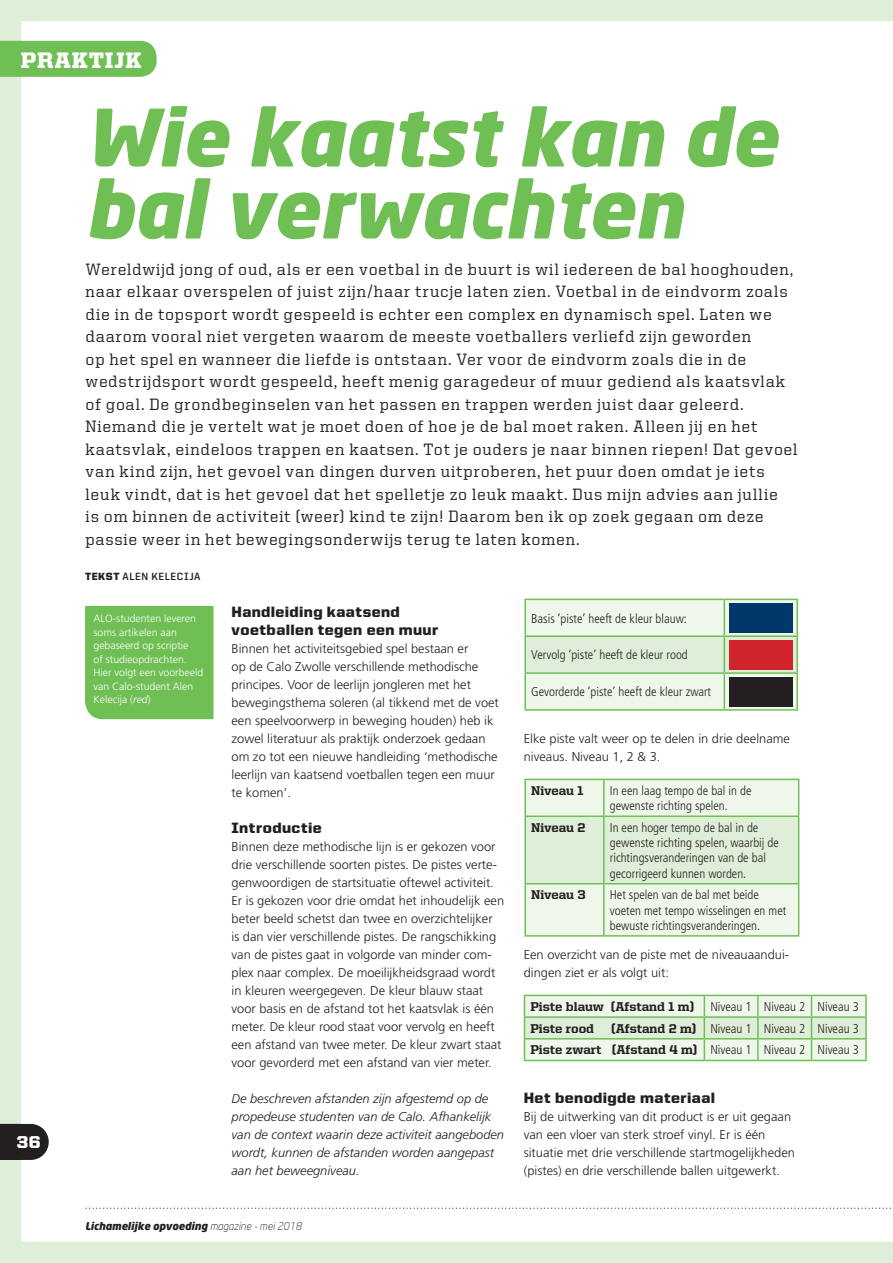
<style>
.page{position:relative;width:893px;height:1263px;background:#dfeed8}
.page>*{position:absolute;margin:0;border:0;box-sizing:border-box;transform-origin:0 0}
.t1{font:italic 900 78px/72px "Neo Sans";color:#6fbf54}
.t2{font:900 22.5px "United Serif Reg";letter-spacing:.035em;color:#fff}
.t3{font:900 17.25px "United Sans Reg";color:#fff}
.t4{font:500 16.5px/22.5px "United Serif Reg";letter-spacing:.045em;color:#231f20}
.t5{font:900 15px/18px "United Sans Reg";letter-spacing:.025em;color:#231f20}
.t6{font:300 12.75px/18px "Frutiger LT Std";color:#231f20}
.t7{font:300 condensed 12.75px/15.3px "Frutiger LT Std";color:#231f20}
.t8{font:italic 300 12.75px/18px "Frutiger LT Std";color:#231f20}
.t9{font:800 12.75px "United Serif Reg";letter-spacing:-.005em;color:#231f20}
.t10{font:300 10.5px/13.5px "Frutiger LT Std";color:#fff}
.t11{font:italic 900 10.5px "Neo Sans";color:#231f20}
.t12{font:700 10.5px "United Sans Reg";letter-spacing:.055em;color:#231f20}
.s1{font-weight:900}
.s2{font-style:italic}
.s3{font-family:"United Serif Reg";font-weight:800;font-stretch:normal}
.s4{font-family:"Frutiger LT Std";font-weight:300;font-stretch:condensed}
.s5{font-weight:300}
</style>
<div class="page">
<div style="left:21px;top:21px;width:872px;height:1221px;background:#fff"></div>
<div style="left:0;top:41px;width:157px;height:36px;background:#6fbf54"></div>
<div style="left:85px;top:606px;width:129px;height:113px;background:#6fbf54"></div>
<svg style="left:526px;top:600px;width:270px;height:109px"></svg>
<hr style="left:524px;top:599px;width:200px;height:1px;background:#6fbf54">
<hr style="left:524px;top:600px;width:2px;height:35px;background:#6fbf54">
<hr style="left:724px;top:599px;width:74px;height:1px;background:#6fbf54">
<hr style="left:724px;top:600px;width:1px;height:35px;background:#6fbf54">
<hr style="left:796px;top:600px;width:2px;height:35px;background:#6fbf54">
<hr style="left:524px;top:635px;width:200px;height:2px;background:#6fbf54">
<hr style="left:524px;top:637px;width:2px;height:35px;background:#6fbf54">
<hr style="left:724px;top:635px;width:74px;height:2px;background:#6fbf54">
<hr style="left:724px;top:637px;width:1px;height:35px;background:#6fbf54">
<hr style="left:796px;top:637px;width:2px;height:35px;background:#6fbf54">
<hr style="left:524px;top:672px;width:200px;height:2px;background:#6fbf54">
<hr style="left:524px;top:674px;width:2px;height:35px;background:#6fbf54">
<hr style="left:724px;top:672px;width:74px;height:2px;background:#6fbf54">
<hr style="left:724px;top:674px;width:1px;height:35px;background:#6fbf54">
<hr style="left:796px;top:674px;width:2px;height:35px;background:#6fbf54">
<hr style="left:524px;top:709px;width:200px;height:2px;background:#6fbf54">
<hr style="left:724px;top:709px;width:74px;height:2px;background:#6fbf54">
<svg style="left:526px;top:780px;width:272px;height:155px"></svg>
<hr style="left:524px;top:779px;width:80px;height:1px;background:#6fbf54">
<hr style="left:524px;top:780px;width:2px;height:35px;background:#6fbf54">
<hr style="left:604px;top:779px;width:195px;height:1px;background:#6fbf54">
<hr style="left:603px;top:780px;width:2px;height:35px;background:#6fbf54">
<hr style="left:798px;top:780px;width:1px;height:35px;background:#6fbf54">
<hr style="left:524px;top:815px;width:80px;height:2px;background:#6fbf54">
<hr style="left:524px;top:817px;width:2px;height:66px;background:#6fbf54">
<hr style="left:604px;top:815px;width:195px;height:2px;background:#6fbf54">
<hr style="left:603px;top:817px;width:2px;height:66px;background:#6fbf54">
<hr style="left:798px;top:817px;width:1px;height:66px;background:#6fbf54">
<hr style="left:524px;top:883px;width:80px;height:1px;background:#6fbf54">
<hr style="left:524px;top:884px;width:2px;height:51px;background:#6fbf54">
<hr style="left:604px;top:883px;width:195px;height:1px;background:#6fbf54">
<hr style="left:603px;top:884px;width:2px;height:51px;background:#6fbf54">
<hr style="left:798px;top:884px;width:1px;height:51px;background:#6fbf54">
<hr style="left:524px;top:935px;width:80px;height:2px;background:#6fbf54">
<hr style="left:604px;top:935px;width:195px;height:2px;background:#6fbf54">
<hr style="left:811px;top:995px;width:56px;height:1px;background:#6fbf54">
<hr style="left:865px;top:996px;width:2px;height:20px;background:#6fbf54">
<hr style="left:811px;top:1016px;width:56px;height:2px;background:#6fbf54">
<hr style="left:865px;top:1018px;width:2px;height:20px;background:#6fbf54">
<hr style="left:811px;top:1038px;width:56px;height:1px;background:#6fbf54">
<svg style="left:524px;top:995px;width:342px;height:65px"></svg>
<hr style="left:865px;top:1039px;width:2px;height:21px;background:#6fbf54">
<hr style="left:524px;top:1060px;width:180px;height:1px;background:#6fbf54">
<hr style="left:704px;top:1060px;width:54px;height:1px;background:#6fbf54">
<hr style="left:758px;top:1060px;width:53px;height:1px;background:#6fbf54">
<hr style="left:811px;top:1060px;width:56px;height:1px;background:#6fbf54">
<div style="left:729px;top:603px;width:64px;height:30px;background:#01386b"></div>
<div style="left:729px;top:640px;width:64px;height:30px;background:#d1232a"></div>
<div style="left:729px;top:677px;width:64px;height:30px;background:#231f20"></div>
<svg style="left:0;top:1124px;width:49px;height:36px;background:#353132"></svg>
<svg style="left:85px;top:1207px;width:808px;height:2px;background:#e0e0e0"></svg>
<h2 class="t2" style="left:21px;top:48px;width:122px">PRAKTIJK</h2>
<h1 class="t1" style="left:85px;top:99px;width:694px">Wie kaatst kan de bal verwachten</h1>
<h3 class="t3" style="left:17px;top:1133px;width:25px">36</h3>
<p class="t4" style="left:86px;top:257px;width:713px">Wereldwijd jong of oud, als er een voetbal in de buurt is wil iedereen de bal hooghouden, naar elkaar overspelen of juist zijn/haar trucje laten zien. Voetbal in de eindvorm zoals die in de topsport wordt gespeeld is echter een complex en dynamisch spel. Laten we daarom vooral niet vergeten waarom de meeste voetballers verliefd zijn geworden<br>op het spel en wanneer die liefde is ontstaan. Ver voor de eindvorm zoals die in de wedstrijdsport wordt gespeeld, heeft menig garagedeur of muur gediend als kaatsvlak of goal. De grondbeginselen van het passen en trappen werden juist daar geleerd.<br>Niemand die je vertelt wat je moet doen of hoe je de bal moet raken. Alleen jij en het kaatsvlak, eindeloos trappen en kaatsen. Tot je ouders je naar binnen riepen! Dat gevoel van kind zijn, het gevoel van dingen durven uitproberen, het puur doen omdat je iets leuk vindt, dat is het gevoel dat het spelletje zo leuk maakt. Dus mijn advies aan jullie<br>is om binnen de activiteit (weer) kind te zijn! Daarom ben ik op zoek gegaan om deze passie weer in het bewegingsonderwijs terug te laten komen.</p>
<p class="t12" style="left:85px;top:571px;width:117px"><span class="s1">TEKST</span> ALEN KELECIJA</p>
<p class="t5" style="left:232px;top:602px;width:208px">Handleiding kaatsend voetballen tegen een muur</p>
<p class="t6" style="left:232px;top:639px;width:269px">Binnen het activiteitsgebied spel bestaan er<br>op de Calo Zwolle verschillende methodische principes. Voor de leerlijn jongleren met het bewegingsthema soleren (al tikkend met de voet een speelvoorwerp in beweging houden) heb ik zowel literatuur als praktijk onderzoek gedaan om zo tot een nieuwe handleiding ‘methodische leerlijn van kaatsend voetballen tegen een muur te komen’.</p>
<p class="t5" style="left:232px;top:818px;width:92px">Introductie</p>
<p class="t6" style="left:232px;top:837px;width:274px">Binnen deze methodische lijn is er gekozen voor drie verschillende soorten pistes. De pistes verte&shy;genwoordigen de startsituatie oftewel activiteit.<br>Er is gekozen voor drie omdat het inhoudelijk een beter beeld schetst dan twee en overzichtelijker<br>is dan vier verschillende pistes. De rangschikking van de pistes gaat in volgorde van minder com&shy;plex naar complex. De moeilijkheidsgraad wordt in kleuren weergegeven. De kleur blauw staat voor basis en de afstand tot het kaatsvlak is één meter. De kleur rood staat voor vervolg en heeft een afstand van twee meter. De kleur zwart staat voor gevorderd met een afstand van vier meter.</p>
<p class="t8" style="left:232px;top:1089px;width:274px">De beschreven afstanden zijn afgestemd op de propedeuse studenten van de Calo. Afhankelijk van de context waarin deze activiteit aangeboden wordt, kunnen de afstanden worden aangepast aan het beweegniveau.</p>
<p class="t10" style="left:94px;top:612px;width:111px">ALO-studenten leveren soms artikelen aan gebaseerd op scriptie<br>of studieopdrachten.<br>Hier volgt een voorbeeld van Calo-student Alen<br>Kelecija (<span class="s2">red</span>)</p>
<p class="t7" style="left:531px;top:611px;width:157px">Basis ‘piste’ heeft de kleur blauw:</p>
<p class="t7" style="left:531px;top:647px;width:158px">Vervolg ‘piste’ heeft de kleur rood</p>
<p class="t7" style="left:531px;top:684px;width:181px">Gevorderde ‘piste’ heeft de kleur zwart</p>
<p class="t6" style="left:524px;top:729px;width:268px">Elke piste valt weer op te delen in drie deelname niveaus. Niveau 1, 2 &amp; 3.</p>
<p class="t9" style="left:531px;top:784px;width:54px">Niveau 1</p>
<p class="t7" style="left:610px;top:783px;width:143px">In een laag tempo de bal in de gewenste richting spelen.</p>
<p class="t9" style="left:531px;top:820px;width:56px">Niveau 2</p>
<p class="t7" style="left:610px;top:820px;width:171px">In een hoger tempo de bal in de gewenste richting spelen, waarbij de richtingsveranderingen van de bal gecorrigeerd kunnen worden.</p>
<p class="t9" style="left:531px;top:888px;width:56px">Niveau 3</p>
<p class="t7" style="left:610px;top:887px;width:178px">Het spelen van de bal met beide voeten met tempo wisselingen en met bewuste richtingsveranderingen.</p>
<p class="t6" style="left:524px;top:945px;width:267px">Een overzicht van de piste met de niveauaandui&shy;dingen ziet er als volgt uit:</p>
<p class="t9" style="left:530px;top:1000px;width:165px">Piste blauw (Afstand 1 m)</p>
<p class="t7" style="left:710px;top:999px;width:150px">Niveau 1 Niveau 2 Niveau 3</p>
<p class="t9" style="left:530px;top:1021px;width:65px">Piste rood</p>
<p class="t7" style="left:611px;top:1021px;width:249px"><span class="s3">(Afstand 2 m)</span> Niveau 1 Niveau 2 Niveau 3</p>
<p class="t9" style="left:530px;top:1043px;width:330px">Piste zwart (Afstand 4 m) <span class="s4">Niveau 1 Niveau 2 Niveau 3</span></p>
<p class="t5" style="left:524px;top:1088px;width:193px">Het benodigde materiaal</p>
<p class="t6" style="left:524px;top:1107px;width:273px">Bij de uitwerking van dit product is er uit gegaan van een vloer van sterk stroef vinyl. Er is één situatie met drie verschillende startmogelijkheden (pistes) en drie verschillende ballen uitgewerkt.</p>
<p class="t11" style="left:85px;top:1219px;width:218px">Lichamelijke opvoeding <span class="s5">magazine - mei 2018</span></p>
</div>
